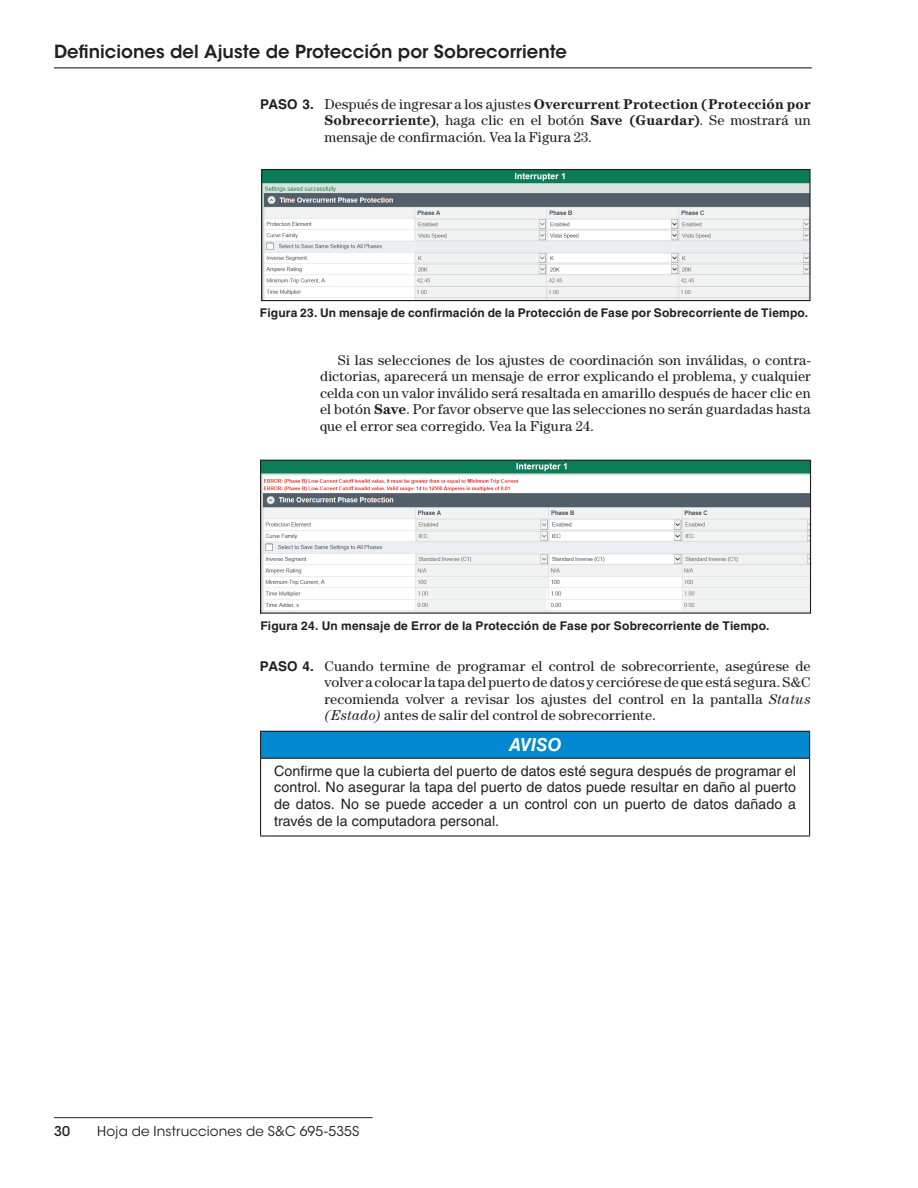
<style>
.page{position:relative;width:918px;height:1188px;background:#fff}
.page>*{position:absolute;margin:0;border:0;box-sizing:border-box;transform-origin:0 0}
.t1{font:600 18px "ITC Avant Garde Std";color:#231f20}
.t2{font:italic 700 18px "Helvetica LT Std";letter-spacing:-.005em;color:#fff}
.t3{font:14.25px/16.5px "Century Std";letter-spacing:.015em;color:#231f20;text-align:justify}
.t4{font:14.25px/16.5px "Helvetica LT Std";letter-spacing:.005em;color:#231f20;text-align:justify}
.t5{font:13.5px "ITC Avant Garde Std";letter-spacing:.01em;color:#231f20}
.t6{font:500 13.5px "ITC Avant Garde Std";color:#231f20}
.t7{font:700 12px "Helvetica LT Std";letter-spacing:.015em;color:#231f20}
.s1{font-family:"Helvetica LT Std";font-weight:700;font-size:13.5px}
.s2{font-weight:700}
.s3{font-style:italic}
</style>
<div class="page">
<hr style="left:54px;top:1117px;width:319px;height:1px;background:#231f20">
<img style="left:263px;top:171px;width:546px;height:128px">
<div style="left:261px;top:169px;width:550px;height:132px;border:1px solid #231f20"></div>
<img style="left:262px;top:462px;width:547px;height:150px">
<div style="left:260px;top:460px;width:551px;height:154px;border:1px solid #231f20"></div>
<div style="left:261px;top:731px;width:549px;height:27px;background:#0089cf"></div>
<hr style="left:260px;top:731px;width:550px;height:1px;background:#231f20">
<svg style="left:260px;top:732px;width:1px;height:26px"></svg>
<svg style="left:809px;top:732px;width:1px;height:26px"></svg>
<hr style="left:260px;top:759px;width:1px;height:76px;background:#231f20">
<hr style="left:809px;top:759px;width:1px;height:76px;background:#231f20">
<hr style="left:260px;top:835px;width:550px;height:2px;background:#231f20">
<hr style="left:260px;top:758px;width:550px;height:1px;background:#231f20">
<hr style="left:54px;top:67px;width:758px;height:1px;background:#231f20">
<p class="t1" style="left:54px;top:40px;width:515px">Definiciones del Ajuste de Protección por Sobrecorriente</p>
<p class="t3" style="left:324px;top:95px;width:488px;text-indent:-64px"><span class="s1">PASO 3.</span> Después de ingresar a los ajustes <span class="s2">Overcurrent Protection (Protección por Sobrecorriente)</span>, haga clic en el botón <span class="s2">Save (Guardar)</span>. Se mostrará un mensaje de confirmación. Vea la Figura 23.</p>
<p class="t7" style="left:260px;top:306px;width:550px">Figura 23. Un mensaje de confirmación de la Protección de Fase por Sobrecorriente de Tiempo.</p>
<p class="t3" style="left:320px;top:352px;width:492px;text-indent:18px">Si las selecciones de los ajustes de coordinación son inválidas, o contra&shy;dictorias, aparecerá un mensaje de error explicando el problema, y cualquier celda con un valor inválido será resaltada en amarillo después de hacer clic en el botón <span class="s2">Save</span>. Por favor observe que las selecciones no serán guardadas hasta que el error sea corregido. Vea la Figura 24.</p>
<p class="t7" style="left:261px;top:619px;width:511px">Figura 24. Un mensaje de Error de la Protección de Fase por Sobrecorriente de Tiempo.</p>
<p class="t3" style="left:324px;top:657px;width:488px;text-indent:-64px"><span class="s1">PASO 4.</span> Cuando termine de programar el control de sobrecorriente, asegúrese de volver a colocar la tapa del puerto de datos y cerciórese de que está segura. S&amp;C recomienda volver a revisar los ajustes del control en la pantalla <span class="s3">Status (Estado)</span> antes de salir del control de sobrecorriente.</p>
<p class="t2" style="left:509px;top:734px;width:54px">AVISO</p>
<p class="t4" style="left:274px;top:763px;width:524px">Confirme que la cubierta del puerto de datos esté segura después de programar el control . No asegurar la tapa del puerto de datos puede resultar en daño al puerto de datos . No se puede acceder a un control con un puerto de datos dañado a través de la computadora personal .</p>
<p class="t6" style="left:54px;top:1123px;width:18px">30</p>
<p class="t5" style="left:97px;top:1123px;width:264px">Hoja de Instrucciones de S&amp;C 695-535S</p>
</div>
